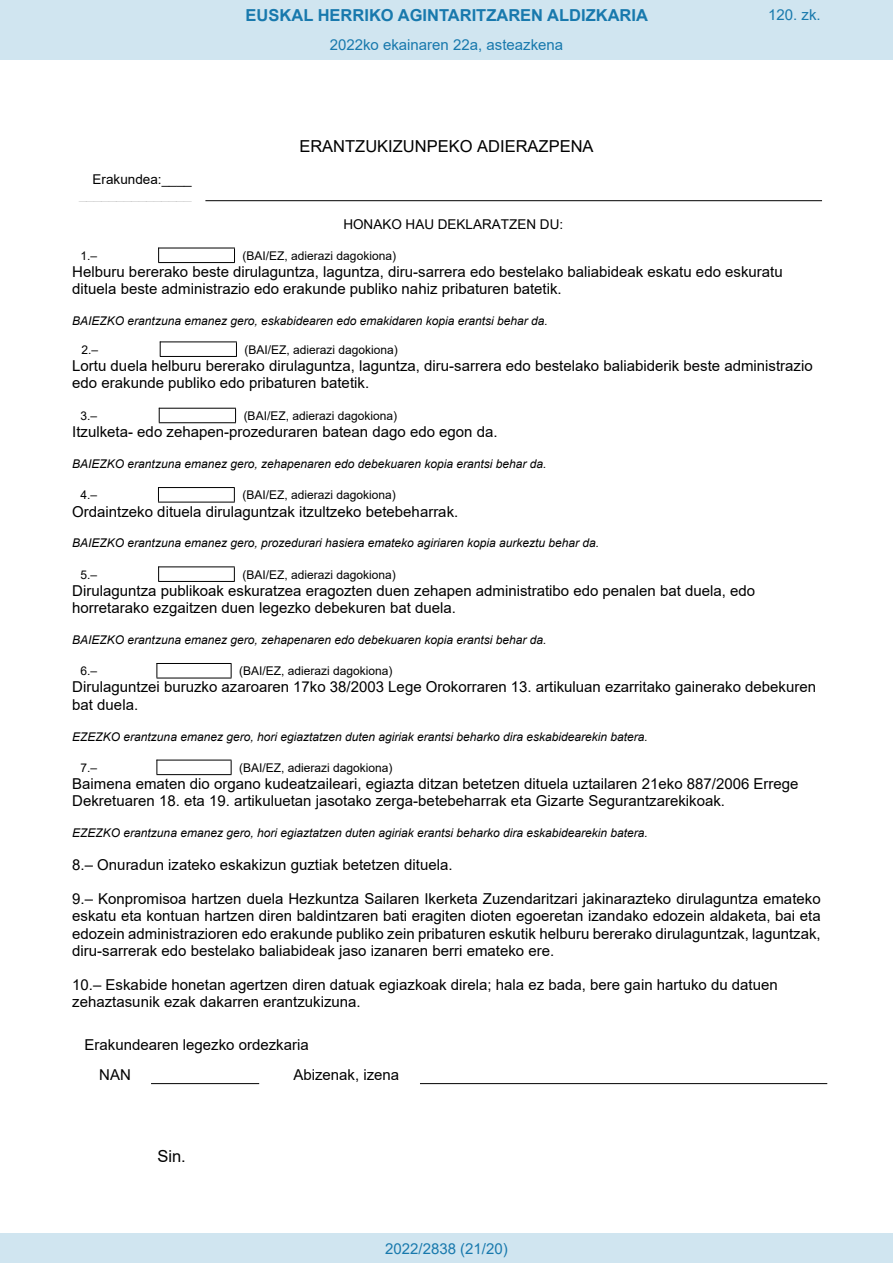
<style>
.page{position:relative;width:893px;height:1263px;background:#fff}
.page>*{position:absolute;margin:0;border:0;box-sizing:border-box;transform-origin:0 0}
.t1{font:700 16.5px "Arial";color:#1879ad}
.t2{font:16.5px "Arial";color:#000}
.t3{font:15px/17.2px "Arial";color:#000}
.Paginacion_Centro{font:15px "Arial";color:#1879ad}
.t4{font:13.5px/15.5px "Arial";color:#000;text-align:right}
.t5{font:italic 12px "Arial";color:#000}
.t6{font:12px "Arial";color:#000}
</style>
<div class="page">
<hr style="left:205px;top:200px;width:617px;height:1px;background:#000">
<svg style="left:158px;top:249px;width:1px;height:13px"></svg>
<svg style="left:234px;top:249px;width:1px;height:13px"></svg>
<hr style="left:158px;top:248px;width:77px;height:1px;background:#000">
<hr style="left:158px;top:262px;width:77px;height:1px;background:#000">
<svg style="left:160px;top:342px;width:1px;height:14px"></svg>
<svg style="left:236px;top:342px;width:1px;height:14px"></svg>
<hr style="left:160px;top:341px;width:77px;height:1px;background:#000">
<hr style="left:160px;top:356px;width:77px;height:1px;background:#000">
<svg style="left:159px;top:409px;width:1px;height:13px"></svg>
<svg style="left:235px;top:409px;width:1px;height:13px"></svg>
<hr style="left:159px;top:408px;width:77px;height:1px;background:#000">
<hr style="left:159px;top:422px;width:77px;height:1px;background:#000">
<svg style="left:158px;top:488px;width:1px;height:14px"></svg>
<svg style="left:234px;top:488px;width:1px;height:14px"></svg>
<hr style="left:158px;top:487px;width:77px;height:1px;background:#000">
<hr style="left:158px;top:502px;width:77px;height:1px;background:#000">
<svg style="left:158px;top:567px;width:1px;height:14px"></svg>
<svg style="left:234px;top:567px;width:1px;height:14px"></svg>
<hr style="left:158px;top:566px;width:77px;height:1px;background:#000">
<hr style="left:158px;top:581px;width:77px;height:1px;background:#000">
<svg style="left:157px;top:664px;width:1px;height:14px"></svg>
<svg style="left:231px;top:664px;width:1px;height:14px"></svg>
<hr style="left:157px;top:663px;width:74px;height:1px;background:#000">
<hr style="left:157px;top:678px;width:74px;height:1px;background:#000">
<svg style="left:157px;top:761px;width:1px;height:13px"></svg>
<svg style="left:231px;top:760px;width:1px;height:14px"></svg>
<hr style="left:157px;top:760px;width:74px;height:1px;background:#000">
<hr style="left:157px;top:774px;width:74px;height:1px;background:#000">
<hr style="left:151px;top:1083px;width:108px;height:1px;background:#000">
<hr style="left:420px;top:1083px;width:407px;height:1px;background:#000">
<div style="left:0;top:0;width:893px;height:60px;background:#d0e5f0"></div>
<div style="left:0;top:1233px;width:893px;height:30px;background:#d0e5f0"></div>
<p class="t1" style="left:246px;top:3px;width:404px">EUSKAL HERRIKO AGINTARITZAREN ALDIZKARIA</p>
<p class="Paginacion_Centro" style="left:768px;top:5px;width:54px">120. zk.</p>
<p class="Paginacion_Centro" style="left:330px;top:35px;width:235px">2022ko ekainaren 22a, asteazkena</p>
<p class="t4" style="left:79px;top:172px;width:114px">Erakundea:____ _______________</p>
<p class="t2" style="left:299px;top:134px;width:296px">ERANTZUKIZUNPEKO ADIERAZPENA</p>
<p class="t4" style="left:343px;top:217px;width:221px">HONAKO HAU DEKLARATZEN DU:</p>
<p class="t6" style="left:80px;top:247px;width:18px">1.–</p>
<p class="t6" style="left:243px;top:247px;width:155px">(BAI/EZ, adierazi dagokiona)</p>
<p class="t3" style="left:72px;top:263px;width:712px">Helburu bererako beste dirulaguntza, laguntza, diru-sarrera edo bestelako baliabideak eskatu edo eskuratu dituela beste administrazio edo erakunde publiko nahiz pribaturen batetik.</p>
<p class="t5" style="left:72px;top:313px;width:477px">BAIEZKO erantzuna emanez gero, eskabidearen edo emakidaren kopia erantsi behar da.</p>
<p class="t6" style="left:81px;top:341px;width:18px">2.–</p>
<p class="t6" style="left:245px;top:341px;width:155px">(BAI/EZ, adierazi dagokiona)</p>
<p class="t3" style="left:72px;top:357px;width:742px">Lortu duela helburu bererako dirulaguntza, laguntza, diru-sarrera edo bestelako baliabiderik beste administrazio edo erakunde publiko edo pribaturen batetik.</p>
<p class="t6" style="left:80px;top:407px;width:18px">3.–</p>
<p class="t6" style="left:244px;top:407px;width:155px">(BAI/EZ, adierazi dagokiona)</p>
<p class="t3" style="left:72px;top:423px;width:427px">Itzulketa- edo zehapen-prozeduraren batean dago edo egon da.</p>
<p class="t5" style="left:72px;top:456px;width:476px">BAIEZKO erantzuna emanez gero, zehapenaren edo debekuaren kopia erantsi behar da.</p>
<p class="t6" style="left:80px;top:487px;width:18px">4.–</p>
<p class="t6" style="left:242px;top:487px;width:155px">(BAI/EZ, adierazi dagokiona)</p>
<p class="t3" style="left:72px;top:502px;width:388px">Ordaintzeko dituela dirulaguntzak itzultzeko betebeharrak.</p>
<p class="t5" style="left:72px;top:535px;width:528px">BAIEZKO erantzuna emanez gero, prozedurari hasiera emateko agiriaren kopia aurkeztu behar da.</p>
<p class="t6" style="left:80px;top:566px;width:18px">5.–</p>
<p class="t6" style="left:242px;top:566px;width:155px">(BAI/EZ, adierazi dagokiona)</p>
<p class="t3" style="left:72px;top:582px;width:684px">Dirulaguntza publikoak eskuratzea eragozten duen zehapen administratibo edo penalen bat duela, edo horretarako ezgaitzen duen legezko debekuren bat duela.</p>
<p class="t5" style="left:72px;top:632px;width:476px">BAIEZKO erantzuna emanez gero, zehapenaren edo debekuaren kopia erantsi behar da.</p>
<p class="t6" style="left:80px;top:663px;width:18px">6.–</p>
<p class="t6" style="left:239px;top:663px;width:155px">(BAI/EZ, adierazi dagokiona)</p>
<p class="t3" style="left:72px;top:678px;width:745px">Dirulaguntzei buruzko azaroaren 17ko 38/2003 Lege Orokorraren 13. artikuluan ezarritako gainerako debekuren bat duela.</p>
<p class="t5" style="left:72px;top:729px;width:577px">EZEZKO erantzuna emanez gero, hori egiaztatzen duten agiriak erantsi beharko dira eskabidearekin batera.</p>
<p class="t6" style="left:80px;top:759px;width:18px">7.–</p>
<p class="t6" style="left:239px;top:759px;width:155px">(BAI/EZ, adierazi dagokiona)</p>
<p class="t3" style="left:72px;top:775px;width:728px">Baimena ematen dio organo kudeatzaileari, egiazta ditzan betetzen dituela uztailaren 21eko 887/2006 Errege<br>Dekretuaren 18. eta 19. artikuluetan jasotako zerga-betebeharrak eta Gizarte Segurantzarekikoak.</p>
<p class="t5" style="left:72px;top:825px;width:577px">EZEZKO erantzuna emanez gero, hori egiaztatzen duten agiriak erantsi beharko dira eskabidearekin batera.</p>
<p class="t3" style="left:72px;top:856px;width:382px">8.– Onuradun izateko eskakizun guztiak betetzen dituela.</p>
<p class="t3" style="left:72px;top:890px;width:750px;text-align:justify">9.– Konpromisoa hartzen duela Hezkuntza Sailaren Ikerketa Zuzendaritzari jakinarazteko dirulaguntza emateko eskatu eta kontuan hartzen diren baldintzaren bati eragiten dioten egoeretan izandako edozein aldaketa, bai eta edozein administrazioren edo erakunde publiko zein pribaturen eskutik helburu bererako dirulaguntzak, laguntzak, diru-sarrerak edo bestelako baliabideak jaso izanaren berri emateko ere.</p>
<p class="t3" style="left:72px;top:976px;width:707px">10.– Eskabide honetan agertzen diren datuak egiazkoak direla; hala ez bada, bere gain hartuko du datuen zehaztasunik ezak dakarren erantzukizuna.</p>
<p class="t3" style="left:99px;top:1029px;width:211px;line-height:30px;text-indent:-15px">Erakundearen legezko ordezkaria<br>NAN</p>
<p class="t3" style="left:293px;top:1066px;width:107px">Abizenak, izena</p>
<p class="t2" style="left:157px;top:1145px;width:30px">Sin.</p>
<p class="Paginacion_Centro" style="left:385px;top:1238px;width:124px">2022/2838 (21/20)</p>
</div>
